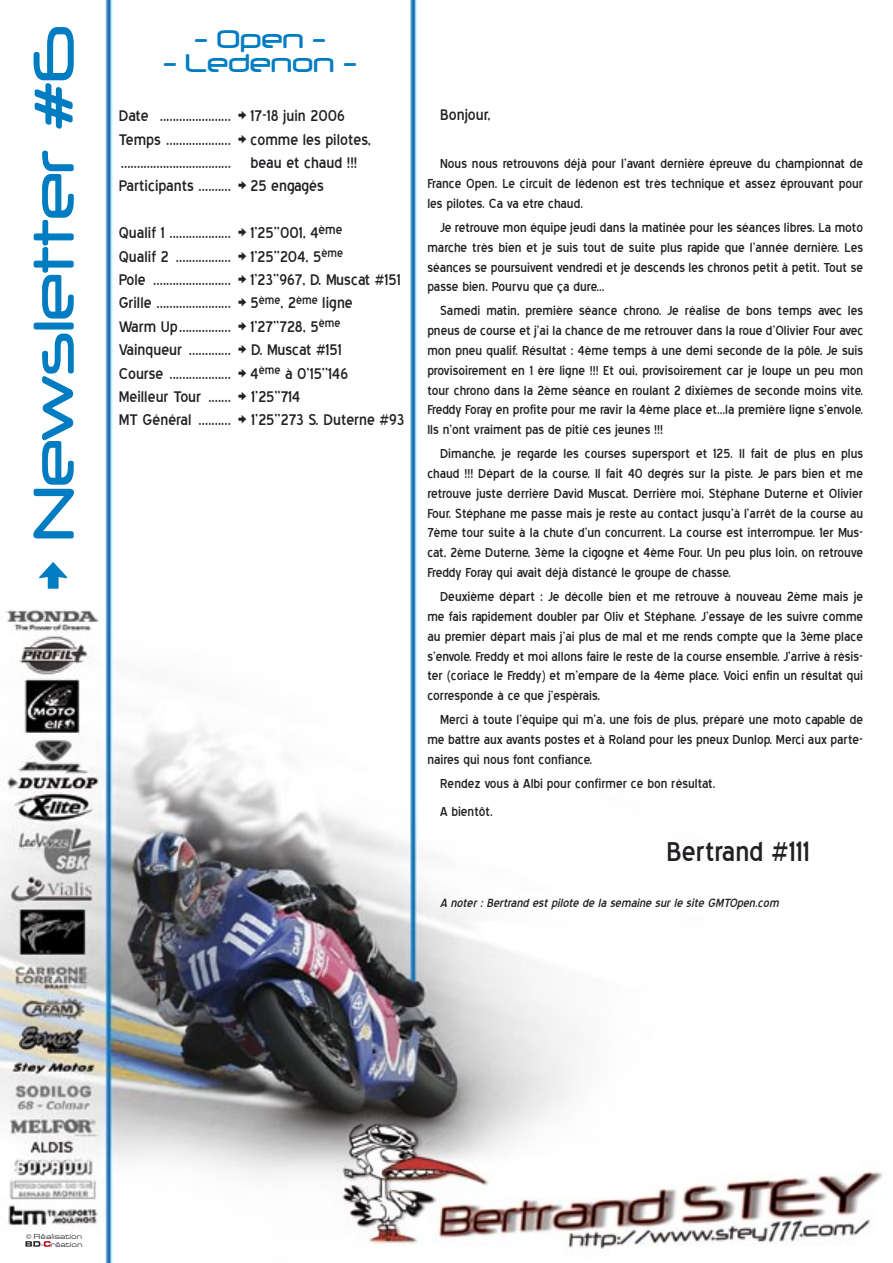
<style>
.page{position:relative;width:893px;height:1263px;background:#fff}
.page>*{position:absolute;margin:0;border:0;box-sizing:border-box;transform-origin:0 0}
.t1{font:67.5px "Neuropol";color:#007cc2}
.t2{font:34.5px "Blue Highway";color:#212125}
.t3{font:30px "Neuropol";color:#007cc2}
.t4{font:19.5px "Blue Highway";color:#212125}
.t5{font:16.5px/19.8px "Blue Highway";color:#212125;text-align:justify}
.t6{font:italic 15px "Blue Highway";color:#212125}
.t7{font:7.5px "Eurostile Extended";color:#212125}
.s1{font-family:"Blue Highway"}
.s2{font-family:"Swiss 721 BT";font-weight:300;font-stretch:expanded}
</style>
<div class="page">
<img style="left:0;top:0;width:883px;height:1263px">
<svg style="left:26px;top:1241px;width:25px;height:6px"></svg>
<p class="t1" style="left:18px;top:590px;width:566px;rotate:-90deg"><span class="s1">&gt;</span> Newsletter #6</p>
<p class="t3" style="left:194px;top:23px;width:134px">- Open -</p>
<p class="t3" style="left:163px;top:47px;width:195px">- Ledenon -</p>
<p class="t4" style="left:119px;top:107px;width:228px">Date ...................... &gt; 17-18 juin 2006</p>
<p class="t4" style="left:119px;top:131px;width:254px">Temps .................... &gt; comme les pilotes,</p>
<p class="t4" style="left:121px;top:154px;width:238px">.................................. beau et chaud !!!</p>
<p class="t4" style="left:119px;top:178px;width:207px">Participants .......... &gt; 25 engagés</p>
<p class="t4" style="left:119px;top:224px;width:225px">Qualif 1 ................... &gt; 1’25’’001, 4<sup>ème</sup></p>
<p class="t4" style="left:119px;top:248px;width:226px">Qualif 2 ................. &gt; 1’25’’204, 5<sup>ème</sup></p>
<p class="t4" style="left:119px;top:271px;width:283px">Pole ........................ &gt; 1’23’’967, D. Muscat #151</p>
<p class="t4" style="left:119px;top:295px;width:236px">Grille ....................... &gt; 5<sup>ème</sup>, 2<sup>ème</sup> ligne</p>
<p class="t4" style="left:119px;top:318px;width:223px">Warm Up ................ &gt; 1’27’’728, 5<sup>ème</sup></p>
<p class="t4" style="left:119px;top:341px;width:225px">Vainqueur ............. &gt; D. Muscat #151</p>
<p class="t4" style="left:119px;top:365px;width:231px">Course ................... &gt; 4<sup>ème</sup> à 0’15’’146</p>
<p class="t4" style="left:119px;top:388px;width:183px">Meilleur Tour ....... &gt; 1’25’’714</p>
<p class="t4" style="left:119px;top:412px;width:287px">MT Général .......... &gt; 1’25’’273 S. Duterne #93</p>
<p class="t4" style="left:440px;top:106px;width:52px">Bonjour,</p>
<p class="t5" style="left:427px;top:154px;width:437px;text-indent:13px">Nous nous retrouvons déjà pour l’avant dernière épreuve du championnat de France Open. Le circuit de lédenon est très technique et assez éprouvant pour les pilotes. Ca va etre chaud.</p>
<p class="t5" style="left:427px;top:218px;width:437px;text-indent:13px">Je retrouve mon équipe jeudi dans la matinée pour les séances libres. La moto marche très bien et je suis tout de suite plus rapide que l’année dernière. Les séances se poursuivent vendredi et je descends les chronos petit à petit. Tout se passe bien. Pourvu que ça dure...</p>
<p class="t5" style="left:427px;top:301px;width:437px;text-indent:13px">Samedi matin, première séance chrono. Je réalise de bons temps avec les pneus de course et j’ai la chance de me retrouver dans la roue d’Olivier Four avec mon pneu qualif. Résultat : 4ème temps à une demi seconde de la pôle. Je suis provisoirement en 1 ère ligne !!! Et oui, provisoirement car je loupe un peu mon tour chrono dans la 2ème séance en roulant 2 dixièmes de seconde moins vite.<br>Freddy Foray en profite pour me ravir la 4ème place et...la première ligne s’envole.<br>Ils n’ont vraiment pas de pitié ces jeunes !!!</p>
<p class="t5" style="left:427px;top:444px;width:437px;text-indent:13px">Dimanche, je regarde les courses supersport et 125. Il fait de plus en plus chaud !!! Départ de la course. Il fait 40 degrés sur la piste. Je pars bien et me retrouve juste derrière David Muscat. Derrière moi, Stéphane Duterne et Olivier Four. Stéphane me passe mais je reste au contact jusqu’à l’arrêt de la course au 7ème tour suite à la chute d’un concurrent. La course est interrompue. 1er Mus&shy;cat, 2ème Duterne, 3ème la cigogne et 4ème Four. Un peu plus loin, on retrouve Freddy Foray qui avait déjà distancé le groupe de chasse.</p>
<p class="t5" style="left:427px;top:587px;width:437px;text-indent:13px">Deuxième départ : Je décolle bien et me retrouve à nouveau 2ème mais je me fais rapidement doubler par Oliv et Stéphane. J’essaye de les suivre comme au premier départ mais j’ai plus de mal et me rends compte que la 3ème place s’envole. Freddy et moi allons faire le reste de la course ensemble. J’arrive à résis&shy;ter (coriace le Freddy) et m’empare de la 4ème place. Voici enfin un résultat qui corresponde à ce que j’espèrais.</p>
<p class="t5" style="left:427px;top:710px;width:437px;text-indent:13px">Merci à toute l’équipe qui m’a, une fois de plus, préparé une moto capable de me battre aux avants postes et à Roland pour les pneux Dunlop. Merci aux parte&shy;naires qui nous font confiance.</p>
<p class="t5" style="left:440px;top:774px;width:277px">Rendez vous à Albi pour confirmer ce bon résultat.</p>
<p class="t5" style="left:440px;top:801px;width:54px">A bientôt.</p>
<p class="t2" style="left:666px;top:837px;width:145px">Bertrand #111</p>
<p class="t6" style="left:440px;top:897px;width:343px">A noter:Bertrand estpilote de la semaine surle site GMTOpen.com</p>
<p class="t7" style="left:26px;top:1233px;width:58px">© Réalisation</p>
<p class="t7" style="left:40px;top:1240px;width:44px"><span class="s2">-</span> réation</p>
</div>
